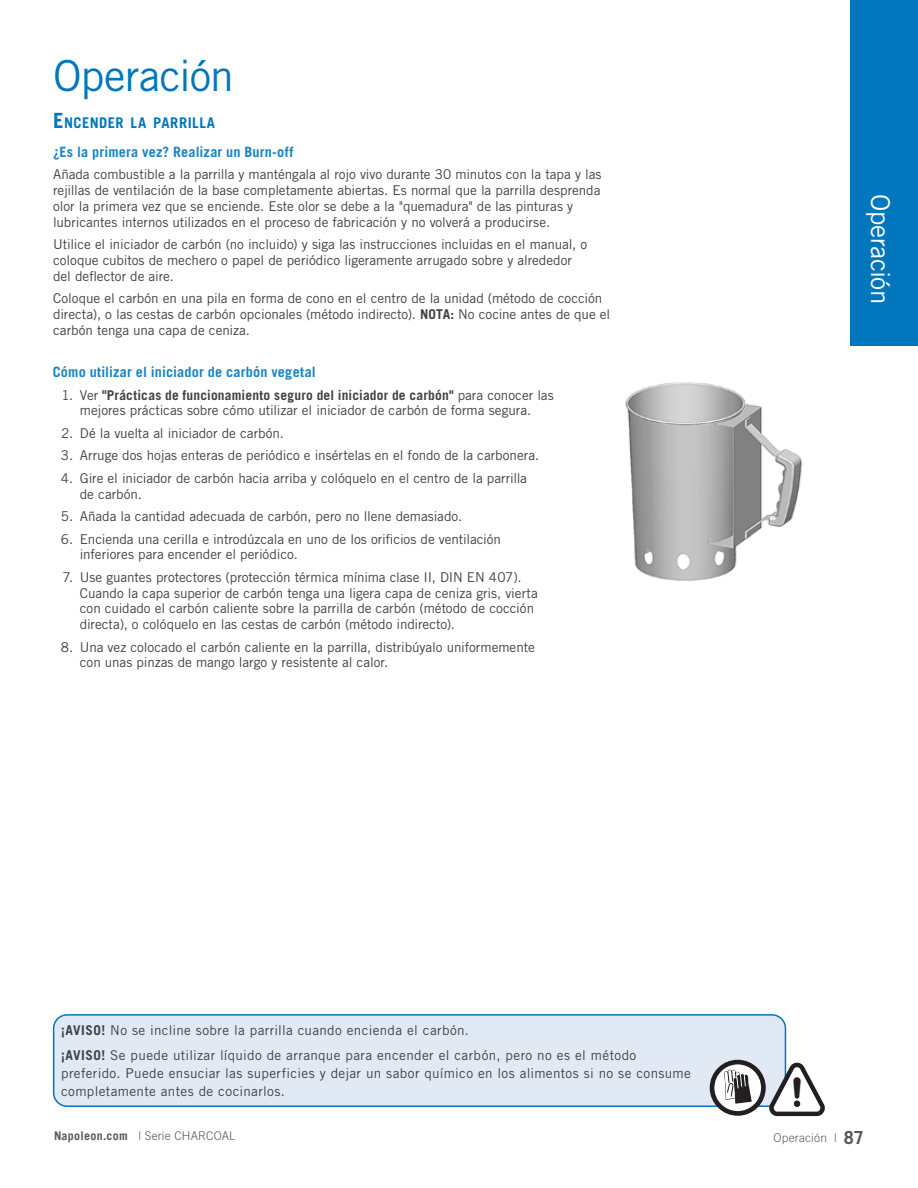
<style>
.page{position:relative;width:918px;height:1188px;background:#fff}
.page>*{position:absolute;margin:0;border:0;box-sizing:border-box;transform-origin:0 0}
.t1{font:700 47.1px "Courier New";color:#231f20;scale:.96 1}
.t2{font:42.75px "Trade Gothic LT Std";letter-spacing:-.015em;color:#0076bc}
.t3{font:25.95px "Trade Gothic LT Std";letter-spacing:-.01em;color:#fff}
.t4{font:700 14.7px "Trade Gothic LT Std";letter-spacing:.03em;color:#0076bc}
.t5{font:700 14.25px "Trade Gothic LT Std";letter-spacing:.01em;color:#1a84c3}
.t6{font:13.5px/15.8px "Trade Gothic LT Std";letter-spacing:-.005em;color:#414042}
.t7{font:13.5px/24.8px "Trade Gothic LT Std";letter-spacing:.025em;color:#414042}
.t8{font:300 12px "Trade Gothic LT Std";letter-spacing:.015em;color:#58595b}
.s1{font-size:21px}
.s2{font-weight:700}
.s3{font-weight:700;font-size:18px}
</style>
<div class="page">
<div style="left:850px;top:0;width:68px;height:346px;background:#0076bc"></div>
<img style="left:625px;top:382px;width:178px;height:199px">
<div style="left:54px;top:1015px;width:731px;height:91px;background:#e1e9f5;border-radius:14px"></div>
<div style="left:53px;top:1014px;width:733px;height:93px;border:2px solid #0076bc;border-radius:14px"></div>
<svg style="left:768px;top:1061px;width:57px;height:56px"></svg>
<div style="left:794px;top:1100px;width:6px;height:7px;background:#231f20;border-radius:50%"></div>
<svg style="left:712px;top:1062px;width:51px;height:51px"></svg>
<div style="left:710px;top:1060px;width:56px;height:56px;border:5px solid #231f20;border-radius:50%"></div>
<svg style="left:724px;top:1070px;width:28px;height:34px"></svg>
<h2 class="t2" style="left:53px;top:50px;width:182px">Operación</h2>
<p class="t4" style="left:53px;top:113px;width:163px"><span class="s1">E</span>NCENDER LA PARRILLA</p>
<p class="t5" style="left:53px;top:143px;width:242px">¿Es la primera vez? Realizar un Burn-off</p>
<p class="t6" style="left:53px;top:166px;width:550px">Añada combustible a la parrilla y manténgala al rojo vivo durante 30 minutos con la tapa y las rejillas de ventilación de la base completamente abiertas. Es normal que la parrilla desprenda olor la primera vez que se enciende. Este olor se debe a la "quemadura" de las pinturas y lubricantes internos utilizados en el proceso de fabricación y no volverá a producirse.</p>
<p class="t6" style="left:53px;top:236px;width:536px">Utilice el iniciador de carbón (no incluido) y siga las instrucciones incluidas en el manual, o coloque cubitos de mechero o papel de periódico ligeramente arrugado sobre y alrededor del deflector de aire.</p>
<p class="t6" style="left:53px;top:290px;width:559px">Coloque el carbón en una pila en forma de cono en el centro de la unidad (método de cocción directa), o las cestas de carbón opcionales (método indirecto). <span class="s2">NOTA:</span> No cocine antes de que el carbón tenga una capa de ceniza.</p>
<p class="t5" style="left:53px;top:363px;width:264px">Cómo utilizar el iniciador de carbón vegetal</p>
<p class="t6" style="left:61px;top:387px;width:494px;text-align:center">1. Ver <span class="s2">"Prácticas de funcionamiento seguro del iniciador de carbón"</span> para conocer las mejores prácticas sobre cómo utilizar el iniciador de carbón de forma segura.</p>
<p class="t6" style="left:61px;top:425px;width:224px">2. Dé la vuelta al iniciador de carbón.</p>
<p class="t6" style="left:61px;top:448px;width:480px">3. Arruge dos hojas enteras de periódico e insértelas en el fondo de la carbonera.</p>
<p class="t6" style="left:80px;top:470px;width:449px;text-indent:-19px">4. Gire el iniciador de carbón hacia arriba y colóquelo en el centro de la parrilla de carbón.</p>
<p class="t6" style="left:61px;top:508px;width:403px">5. Añada la cantidad adecuada de carbón, pero no llene demasiado.</p>
<p class="t6" style="left:80px;top:531px;width:423px;text-indent:-19px">6. Encienda una cerilla e introdúzcala en uno de los orificios de ventilación inferiores para encender el periódico.</p>
<p class="t6" style="left:80px;top:569px;width:460px;text-indent:-17px">7. Use guantes protectores (protección térmica mínima clase II, DIN EN 407).<br>Cuando la capa superior de carbón tenga una ligera capa de ceniza gris, vierta con cuidado el carbón caliente sobre la parrilla de carbón (método de cocción directa), o colóquelo en las cestas de carbón (método indirecto).</p>
<p class="t6" style="left:80px;top:639px;width:456px;text-indent:-19px">8. Una vez colocado el carbón caliente en la parrilla, distribúyalo uniformemente con unas pinzas de mango largo y resistente al calor.</p>
<h3 class="t3" style="left:896px;top:194px;width:112px;rotate:90deg">Operación</h3>
<p class="t7" style="left:61px;top:1018px;width:577px"><span class="s2">¡AVISO!</span> No se incline sobre la parrilla cuando encienda el carbón.<br><span class="s2">¡AVISO!</span> Se puede utilizar líquido de arranque para encender el carbón, pero no es el método</p>
<p class="t7" style="left:61px;top:1064px;width:631px;line-height:18px">preferido. Puede ensuciar las superficies y dejar un sabor químico en los alimentos si no se consume completamente antes de cocinarlos.</p>
<h1 class="t1" style="left:784px;top:1062px;width:30px">!</h1>
<p class="t8" style="left:54px;top:1129px;width:183px"><span class="s2">Napoleon.com</span> | Serie CHARCOAL</p>
<p class="t8" style="left:774px;top:1131px;width:92px">Operación | <span class="s3">87</span></p>
</div>
